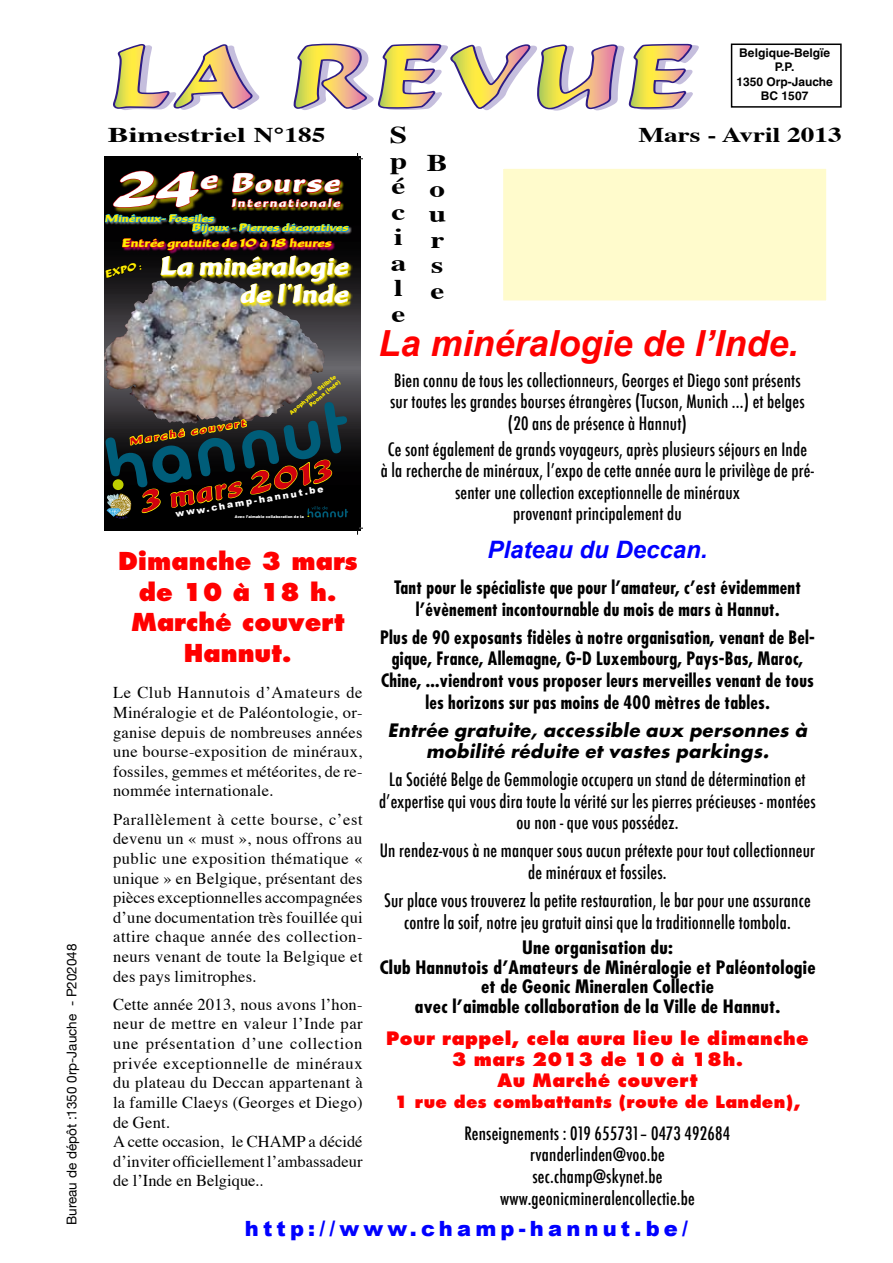
<style>
.page{position:relative;width:893px;height:1263px;background:#fff}
.page>*{position:absolute;margin:0;border:0;box-sizing:border-box;transform-origin:0 0}
.t1{font:52.8px "Becka Script LT";color:#fff}
.t2{font:italic 700 36px "Arial";color:#f00}
.t3{font:31.8px "Becka Script LT";color:#d1010e;scale:.85 1}
.t4{font:30.6px "Becka Script LT";color:#fff}
.t5{font:27.9px/27.9px "Becka Script LT";color:#fff;text-align:right;scale:.9 1}
.t6{font:27.9px "Becka Script LT";color:#fff}
.t7{font:800 24px/30.5px "Futura";color:#f00;text-align:center}
.t8{font:italic 700 24px "Arial";color:#00f}
.t9{font:700 24px/25.5px "Times";color:#000;scale:1.3 1}
.t10{font:900 21px "Arial";letter-spacing:.2em;color:#00f}
.t11{font:700 21px "Times";color:#000;scale:1.5 1}
.t12{font:700 21px "Times";color:#000;scale:1.3 1}
.t13{font:500 condensed 18px/21.6px "Futura";letter-spacing:.01em;color:#000;text-align:center}
.t14{font:700 condensed 18px/21.6px "Futura";letter-spacing:.015em;color:#000;text-align:center}
.t15{font:700 condensed 18px/19.5px "Futura";letter-spacing:.015em;color:#000;text-align:center;scale:1.1 1}
.t16{font:italic 700 18px/21.6px "Futura";letter-spacing:.02em;color:#000;text-align:center}
.t17{font:800 18px/21px "Futura";letter-spacing:.025em;color:#f00;text-align:center}
.t18{font:16.5px/19.6px "Times";letter-spacing:.015em;color:#000;text-align:justify}
.t19{font:800 16.5px "Futura";letter-spacing:.025em;color:#f00}
.t20{font:13.5px "Helvetica Neue";color:#000}
.t21{font:12.45px "Becka Script LT";color:#ffed00}
.t22{font:12.45px "Becka Script LT";letter-spacing:.11em;color:#fff}
.t23{font:700 12px/14.2px "Helvetica";color:#000;text-align:center;scale:1.38 1}
.t24{font:700 12px/14.2px "Helvetica";color:#000;text-align:center}
.t25{font:11.1px/9.3px "Becka Script LT";color:#ffed00}
.t26{font:11.1px "Becka Script LT";color:#ffed00;scale:.9 1}
.t27{font:10.8px "Becka Script LT";color:#d1010e}
.t28{font:900 9.3px "Arial";color:#fff}
.t29{font:900 5.55px/6.8px "Arial";color:#ffed00;text-align:right}
.t30{font:900 3.75px "Arial";color:#fff}
</style>
<div class="page">
<div style="left:731px;top:44px;width:111px;height:64px;border:2px solid #000"></div>
<svg style="left:113px;top:44px;width:147px;height:66px"></svg>
<svg style="left:293px;top:43px;width:406px;height:68px"></svg>
<div style="left:502px;top:167px;width:326px;height:135px;background:#fffbcc"></div>
<div style="left:500px;top:166px;width:329px;height:137px;border:3px solid #fff"></div>
<svg style="left:105px;top:368px;width:255px;height:163px;background:#232020"></svg>
<svg style="left:105px;top:156px;width:255px;height:212px;background:#5f5b5c"></svg>
<img style="left:131px;top:361px;width:193px;height:38px">
<div style="left:161px;top:256px;width:192px;height:52px;background:#ffed00;opacity:.75"></div>
<img style="left:105px;top:171px;width:244px;height:133px">
<svg style="left:105px;top:399px;width:244px;height:120px;background:#29342b"></svg>
<svg style="left:357px;top:153px;width:5px;height:7px"></svg>
<svg style="left:357px;top:528px;width:5px;height:7px"></svg>
<p class="t20" style="left:64px;top:1225px;width:283px;rotate:-90deg">Bureau de dépôt :1350 0rp-Jauche - P202048</p>
<p class="t23" style="left:717px;top:46px;width:98px">Belgique-Belgïe<br>P.P.<br>1350 Orp-Jauche<br>BC 1507</p>
<p class="t24" style="left:736px;top:46px;width:98px">Belgiqu Belgïe<br>P. .<br>1350 Orp Jauche<br>BC 1 07</p>
<h3 class="t9" style="left:390px;top:123px;width:15px">S p é c i a l e</h3>
<p class="t11" style="left:108px;top:120px;width:147px">Bimestriel N°185</p>
<p class="t12" style="left:638px;top:120px;width:158px">Mars - Avril 2013</p>
<h3 class="t9" style="left:427px;top:151px;width:18px">B o u r s e</h3>
<h2 class="t2" style="left:378px;top:324px;width:422px">La minéralogie de l’Inde.</h2>
<p class="t13" style="left:390px;top:369px;width:416px">Bien connu de tous les collectionneurs, Georges et Diego sont présents sur toutes les grandes bourses étrangères (Tucson, Munich ...) et belges (20 ans de présence à Hannut)</p>
<p class="t13" style="left:381px;top:438px;width:435px">Ce sont également de grands voyageurs, après plusieurs séjours en Inde<br>à la recherche de minéraux, l’expo de cette année aura le privilège de pré&shy;senter une collection exceptionnelle de minéraux<br>provenant principalement du</p>
<h3 class="t8" style="left:487px;top:536px;width:222px">Plateau du Deccan.</h3>
<p class="t14" style="left:394px;top:577px;width:408px">Tant pour le spécialiste que pour l’amateur, c’est évidemment l’évènement incontournable du mois de mars à Hannut.</p>
<p class="t14" style="left:380px;top:626px;width:436px">Plus de 90 exposants fidèles à notre organisation, venant de Bel&shy;gique, France, Allemagne, G-D Luxembourg, Pays-Bas, Maroc, Chine, ...viendront vous proposer leurs merveilles venant de tous les horizons sur pas moins de 400 mètres de tables.</p>
<p class="t16" style="left:388px;top:718px;width:421px">Entrée gratuite, accessible aux personnes à mobilité réduite et vastes parkings.</p>
<p class="t13" style="left:379px;top:769px;width:438px">La Société Belge de Gemmologie occupera un stand de détermination et d’expertise qui vous dira toute la vérité sur les pierres précieuses - montées ou non - que vous possédez.</p>
<p class="t13" style="left:380px;top:840px;width:437px">Un rendez-vous à ne manquer sous aucun prétexte pour tout collectionneur de minéraux et fossiles.</p>
<p class="t13" style="left:384px;top:890px;width:428px">Sur place vous trouverez la petite restauration, le bar pour une assurance contre la soif, notre jeu gratuit ainsi que la traditionnelle tombola.</p>
<p class="t15" style="left:380px;top:938px;width:398px">Une organisation du:<br>Club Hannutois d’Amateurs de Minéralogie et Paléontologie et de Geonic Mineralen Collectie<br>avec l’aimable collaboration de la Ville de Hannut.</p>
<p class="t17" style="left:386px;top:1027px;width:424px">Pour rappel, cela aura lieu le dimanche<br>3 mars 2013 de 10 à 18h.<br>Au Marché couvert</p>
<p class="t19" style="left:394px;top:1091px;width:408px">1 rue des combattants (route de Landen),</p>
<p class="t13" style="left:464px;top:1122px;width:267px">Renseignements : 019 655731– 0473 492684 rvanderlinden@voo.be sec.champ@skynet.be www.geonicmineralencollectie.be</p>
<h1 class="t1" style="left:116px;top:159px;width:86px">24</h1>
<h3 class="t6" style="left:232px;top:167px;width:110px">Bourse</h3>
<h3 class="t4" style="left:200px;top:161px;width:19px">e</h3>
<p class="t22" style="left:232px;top:196px;width:110px">Internationale</p>
<p class="t25" style="left:192px;top:214px;width:158px;text-indent:-87px">Minéraux- Fossiles<br>Bijoux - Pierres décoratives</p>
<p class="t21" style="left:122px;top:236px;width:211px">Entrée gratuite de 10 à 18 heures</p>
<p class="t26" style="left:104px;top:268px;width:43px;rotate:-14deg">EXPO :</p>
<h3 class="t5" style="left:161px;top:252px;width:211px">La minéralogie de l’Inde</h3>
<p class="t29" style="left:288px;top:411px;width:60px;rotate:-40deg">Apophyllite Stilbite<br>Poona (Inde)</p>
<p class="t27" style="left:129px;top:435px;width:119px;rotate:-9deg">Marché couvert</p>
<h3 class="t3" style="left:139px;top:484px;width:228px;rotate:-10deg">3 mars 2013</h3>
<p class="t28" style="left:175px;top:509px;width:151px;rotate:-10deg">www.champ-hannut.be</p>
<p class="t30" style="left:235px;top:515px;width:70px">Avec l’aimable collaboration de la</p>
<h3 class="t7" style="left:118px;top:546px;width:241px">Dimanche 3 mars de 10 à 18 h.<br>Marché couvert<br>Hannut.</h3>
<p class="t18" style="left:113px;top:684px;width:251px">Le Club Hannutois d’Amateurs de Minéralogie et de Paléontologie, or&shy;ganise depuis de nombreuses années une bourse-exposition de minéraux, fossiles, gemmes et météorites, de re&shy;nommée internationale.</p>
<p class="t18" style="left:113px;top:810px;width:251px">Parallèlement à cette bourse, c’est devenu un « must », nous offrons au public une exposition thématique « unique » en Belgique, présentant des pièces exceptionnelles accompagnées d’une documentation très fouillée qui attire chaque année des collection&shy;neurs venant de toute la Belgique et des pays limitrophes.</p>
<p class="t18" style="left:113px;top:995px;width:251px;text-align:left">Cette année 2013, nous avons l’hon&shy;neur de mettre en valeur l’Inde par une présentation d’une collection privée exceptionnelle de minéraux du plateau du Deccan appartenant à la famille Claeys (Georges et Diego) de Gent.<br>A cette occasion, le CHAMP a décidé d’inviter officiellement l’ambassadeur de l’Inde en Belgique..</p>
<p class="t10" style="left:245px;top:1216px;width:445px">http://www.champ-hannut.be/</p>
</div>
